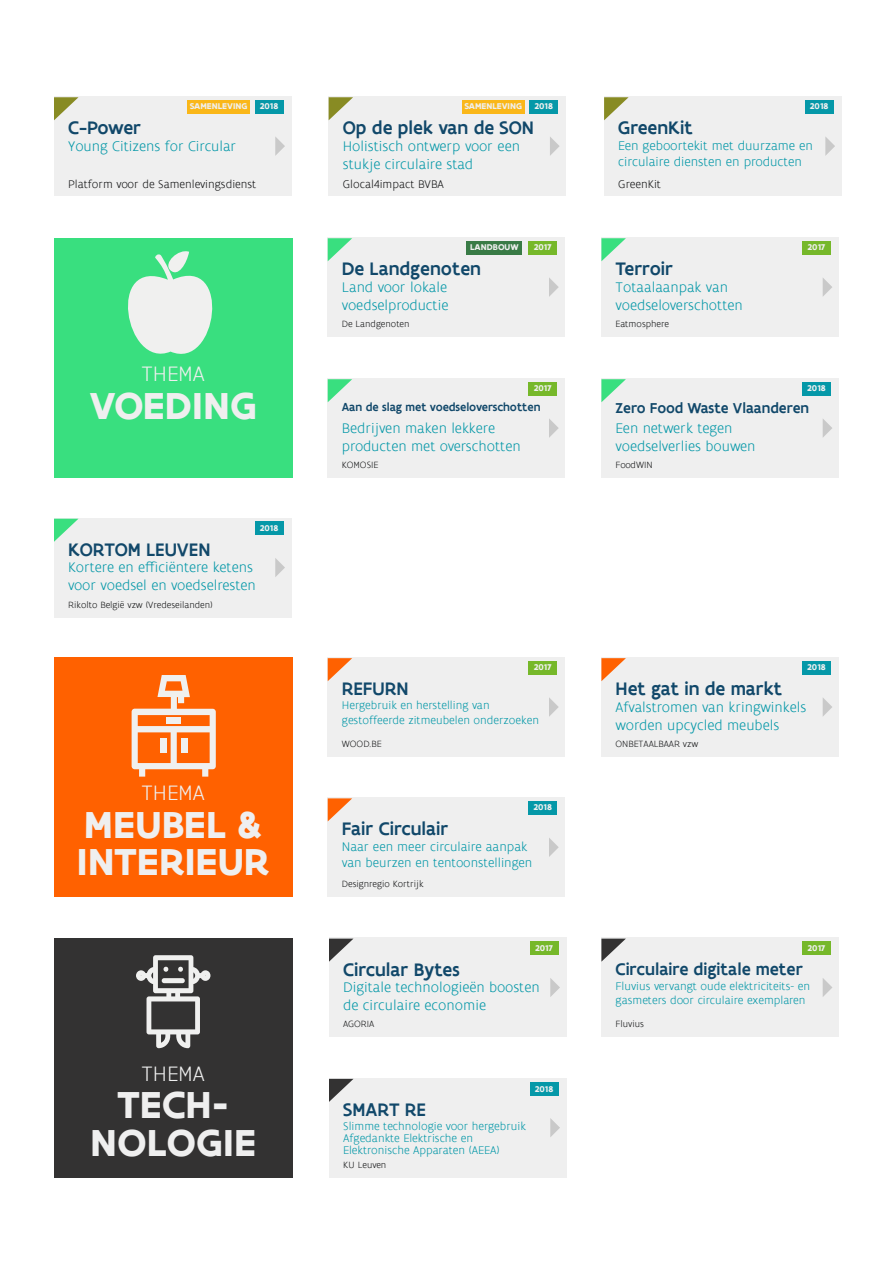
<style>
.page{position:relative;width:893px;height:1263px;background:#fff}
.page>*{position:absolute;margin:0;border:0;box-sizing:border-box;transform-origin:0 0}
.t1{font:700 40.5px/37.5px "Flanders Art Sans";color:#efefef}
.t2{font:300 22.5px "Flanders Art Sans";color:#efefef}
.t3{font:500 19.5px "Flanders Art Sans";color:#11486a}
.t4{font:500 18px "Flanders Art Sans";color:#11486a}
.t5{font:500 15.45px "Flanders Art Sans";color:#11486a}
.t6{font:300 15px/18px "Flanders Art Sans";color:#0598a8}
.t7{font:300 13.5px/16.2px "Flanders Art Sans";color:#0598a8}
.t8{font:500 12.3px "Flanders Art Sans";color:#11486a}
.t9{font:300 12px/14.4px "Flanders Art Sans";color:#0598a8}
.t10{font:300 12px "Flanders Art Sans";color:#151617}
.t11{font:300 9.75px "Flanders Art Sans";color:#151617}
.t12{font:700 9px "Flanders Art Sans";color:#efefef}
</style>
<div class="page">
<div style="left:328px;top:657px;width:237px;height:100px;background:#efefef"></div>
<svg style="left:328px;top:658px;width:24px;height:23px"></svg>
<svg style="left:549px;top:697px;width:10px;height:20px"></svg>
<div style="left:528px;top:661px;width:29px;height:13px;background:#76b82a"></div>
<div style="left:328px;top:798px;width:237px;height:99px;background:#efefef"></div>
<svg style="left:328px;top:798px;width:24px;height:23px"></svg>
<svg style="left:549px;top:838px;width:10px;height:19px"></svg>
<div style="left:528px;top:801px;width:29px;height:14px;background:#0598a8"></div>
<div style="left:601px;top:237px;width:238px;height:100px;background:#efefef"></div>
<svg style="left:601px;top:238px;width:25px;height:23px"></svg>
<svg style="left:823px;top:278px;width:9px;height:18px"></svg>
<div style="left:802px;top:241px;width:29px;height:13px;background:#76b82a"></div>
<div style="left:328px;top:378px;width:237px;height:100px;background:#efefef"></div>
<svg style="left:328px;top:379px;width:24px;height:23px"></svg>
<svg style="left:549px;top:419px;width:10px;height:19px"></svg>
<div style="left:528px;top:382px;width:29px;height:13px;background:#76b82a"></div>
<div style="left:54px;top:518px;width:238px;height:99px;background:#efefef"></div>
<svg style="left:54px;top:519px;width:24px;height:23px"></svg>
<svg style="left:275px;top:558px;width:10px;height:19px"></svg>
<div style="left:255px;top:521px;width:28px;height:14px;background:#0598a8"></div>
<div style="left:601px;top:378px;width:238px;height:100px;background:#efefef"></div>
<svg style="left:601px;top:379px;width:25px;height:23px"></svg>
<svg style="left:823px;top:419px;width:9px;height:18px"></svg>
<div style="left:802px;top:382px;width:29px;height:13px;background:#0598a8"></div>
<div style="left:328px;top:237px;width:237px;height:100px;background:#efefef"></div>
<svg style="left:328px;top:238px;width:24px;height:23px"></svg>
<svg style="left:549px;top:278px;width:10px;height:19px"></svg>
<div style="left:528px;top:241px;width:29px;height:13px;background:#76b82a"></div>
<div style="left:467px;top:241px;width:55px;height:13px;background:#397b46"></div>
<div style="left:54px;top:238px;width:238px;height:240px;background:#39df7f"></div>
<svg style="left:128px;top:251px;width:85px;height:103px"></svg>
<div style="left:54px;top:657px;width:238px;height:240px;background:#ff6100"></div>
<svg style="left:132px;top:675px;width:84px;height:102px"></svg>
<div style="left:601px;top:657px;width:238px;height:100px;background:#efefef"></div>
<svg style="left:601px;top:658px;width:25px;height:23px"></svg>
<svg style="left:823px;top:698px;width:9px;height:18px"></svg>
<div style="left:802px;top:661px;width:29px;height:13px;background:#0598a8"></div>
<div style="left:329px;top:938px;width:238px;height:99px;background:#efefef"></div>
<svg style="left:329px;top:939px;width:24px;height:23px"></svg>
<svg style="left:550px;top:978px;width:10px;height:19px"></svg>
<div style="left:530px;top:941px;width:28px;height:14px;background:#76b82a"></div>
<div style="left:601px;top:938px;width:238px;height:99px;background:#efefef"></div>
<svg style="left:601px;top:939px;width:25px;height:23px"></svg>
<svg style="left:823px;top:978px;width:9px;height:19px"></svg>
<div style="left:802px;top:941px;width:29px;height:14px;background:#76b82a"></div>
<div style="left:329px;top:1078px;width:238px;height:99px;background:#efefef"></div>
<svg style="left:329px;top:1079px;width:24px;height:23px"></svg>
<svg style="left:550px;top:1118px;width:10px;height:19px"></svg>
<div style="left:530px;top:1082px;width:28px;height:14px;background:#0598a8"></div>
<div style="left:54px;top:938px;width:238px;height:239px;background:#333232"></div>
<svg style="left:136px;top:955px;width:74px;height:93px"></svg>
<div style="left:54px;top:97px;width:238px;height:99px;background:#efefef"></div>
<svg style="left:54px;top:97px;width:24px;height:23px"></svg>
<svg style="left:275px;top:137px;width:10px;height:19px"></svg>
<div style="left:255px;top:100px;width:28px;height:14px;background:#0598a8"></div>
<div style="left:187px;top:100px;width:63px;height:14px;background:#fab719"></div>
<div style="left:329px;top:97px;width:237px;height:99px;background:#efefef"></div>
<svg style="left:329px;top:97px;width:24px;height:23px"></svg>
<svg style="left:550px;top:137px;width:10px;height:19px"></svg>
<div style="left:529px;top:100px;width:29px;height:14px;background:#0598a8"></div>
<div style="left:462px;top:100px;width:62px;height:14px;background:#fab719"></div>
<div style="left:604px;top:97px;width:238px;height:99px;background:#efefef"></div>
<svg style="left:604px;top:97px;width:25px;height:23px"></svg>
<svg style="left:825px;top:137px;width:10px;height:19px"></svg>
<div style="left:805px;top:100px;width:28px;height:14px;background:#0598a8"></div>
<h3 class="t3" style="left:68px;top:116px;width:75px">C-Power</h3>
<p class="t12" style="left:190px;top:101px;width:59px">SAMENLEVING</p>
<p class="t12" style="left:260px;top:101px;width:20px">2018</p>
<p class="t6" style="left:68px;top:137px;width:169px">Young Citizens for Circular</p>
<p class="t10" style="left:68px;top:177px;width:190px">Platform voor de Samenlevingsdienst</p>
<h2 class="t2" style="left:142px;top:360px;width:65px">THEMA</h2>
<h1 class="t1" style="left:90px;top:387px;width:169px">VOEDING</h1>
<h3 class="t3" style="left:68px;top:537px;width:144px">KORTOM LEUVEN</h3>
<p class="t12" style="left:260px;top:522px;width:20px">2018</p>
<p class="t6" style="left:68px;top:559px;width:189px">Kortere en efficiëntere ketens voor voedsel en voedselresten</p>
<p class="t11" style="left:68px;top:599px;width:146px">Rikolto België vzw (Vredeseilanden)</p>
<h2 class="t2" style="left:142px;top:779px;width:65px">THEMA</h2>
<h1 class="t1" style="left:77px;top:806px;width:194px">MEUBEL &amp;<br>INTERIEUR</h1>
<h2 class="t2" style="left:142px;top:1060px;width:65px">THEMA</h2>
<h1 class="t1" style="left:90px;top:1087px;width:168px;text-align:center">TECH-<br>NOLOGIE</h1>
<p class="t12" style="left:464px;top:101px;width:59px">SAMENLEVING</p>
<p class="t12" style="left:534px;top:101px;width:20px">2018</p>
<p class="t12" style="left:810px;top:101px;width:20px">2018</p>
<h3 class="t3" style="left:343px;top:116px;width:193px">Op de plek van de SON</h3>
<p class="t6" style="left:343px;top:137px;width:179px">Holistisch ontwerp voor een stukje circulaire stad</p>
<h3 class="t3" style="left:618px;top:116px;width:76px">GreenKit</h3>
<p class="t7" style="left:618px;top:138px;width:196px">Een geboortekit met duurzame en circulaire diensten en producten</p>
<p class="t10" style="left:343px;top:177px;width:102px">Glocal4impact BVBA</p>
<p class="t10" style="left:618px;top:177px;width:44px">GreenKit</p>
<p class="t12" style="left:470px;top:242px;width:50px">LANDBOUW</p>
<p class="t12" style="left:534px;top:242px;width:19px">2017</p>
<p class="t12" style="left:808px;top:242px;width:19px">2017</p>
<h3 class="t3" style="left:342px;top:257px;width:141px">De Landgenoten</h3>
<p class="t6" style="left:342px;top:278px;width:108px">Land voor lokale voedselproductie</p>
<h3 class="t3" style="left:616px;top:257px;width:59px">Terroir</h3>
<p class="t6" style="left:616px;top:278px;width:129px">Totaalaanpak van voedseloverschotten</p>
<p class="t11" style="left:342px;top:318px;width:69px">De Landgenoten</p>
<p class="t11" style="left:616px;top:318px;width:55px">Eatmosphere</p>
<p class="t12" style="left:534px;top:383px;width:19px">2017</p>
<p class="t12" style="left:807px;top:383px;width:20px">2018</p>
<p class="t8" style="left:342px;top:399px;width:200px">Aan de slag met voedseloverschotten</p>
<p class="t5" style="left:616px;top:398px;width:195px">Zero Food Waste Vlaanderen</p>
<p class="t6" style="left:342px;top:419px;width:180px">Bedrijven maken lekkere producten met overschotten</p>
<p class="t6" style="left:616px;top:419px;width:141px">Een netwerk tegen voedselverlies bouwen</p>
<p class="t11" style="left:342px;top:459px;width:38px">KOMOSIE</p>
<p class="t11" style="left:616px;top:459px;width:39px">FoodWIN</p>
<h3 class="t3" style="left:342px;top:677px;width:68px">REFURN</h3>
<p class="t12" style="left:534px;top:661px;width:19px">2017</p>
<p class="t9" style="left:342px;top:699px;width:199px">Hergebruik en herstelling van gestoffeerde zitmeubelen onderzoeken</p>
<p class="t11" style="left:342px;top:738px;width:41px">WOOD.BE</p>
<h3 class="t3" style="left:342px;top:817px;width:108px">Fair Circulair</h3>
<p class="t12" style="left:533px;top:802px;width:20px">2018</p>
<p class="t7" style="left:342px;top:839px;width:192px">Naar een meer circulaire aanpak van beurzen en tentoonstellingen</p>
<p class="t11" style="left:342px;top:878px;width:83px">Designregio Kortrijk</p>
<p class="t12" style="left:535px;top:942px;width:19px">2017</p>
<h3 class="t3" style="left:343px;top:957px;width:118px">Circular Bytes</h3>
<p class="t6" style="left:343px;top:979px;width:198px">Digitale technologieën boosten de circulaire economie</p>
<p class="t11" style="left:343px;top:1018px;width:33px">AGORIA</p>
<h3 class="t3" style="left:343px;top:1097px;width:84px">SMART RE</h3>
<p class="t9" style="left:343px;top:1120px;width:184px;line-height:12px">Slimme technologie voor hergebruik<br>Afgedankte Elektrische en<br>Elektronische Apparaten (AEEA)</p>
<p class="t11" style="left:343px;top:1159px;width:45px">KU Leuven</p>
<p class="t12" style="left:535px;top:1083px;width:20px">2018</p>
<p class="t12" style="left:807px;top:661px;width:20px">2018</p>
<h3 class="t3" style="left:616px;top:677px;width:168px">Het gat in de markt</h3>
<p class="t6" style="left:616px;top:698px;width:192px">Afvalstromen van kringwinkels worden upcycled meubels</p>
<p class="t11" style="left:616px;top:738px;width:84px">ONBETAALBAAR vzw</p>
<p class="t12" style="left:808px;top:942px;width:19px">2017</p>
<p class="t4" style="left:616px;top:957px;width:189px">Circulaire digitale meter</p>
<p class="t9" style="left:616px;top:979px;width:196px">Fluvius vervangt oude elektriciteits- en gasmeters door circulaire exemplaren</p>
<p class="t11" style="left:616px;top:1018px;width:30px">Fluvius</p>
</div>
